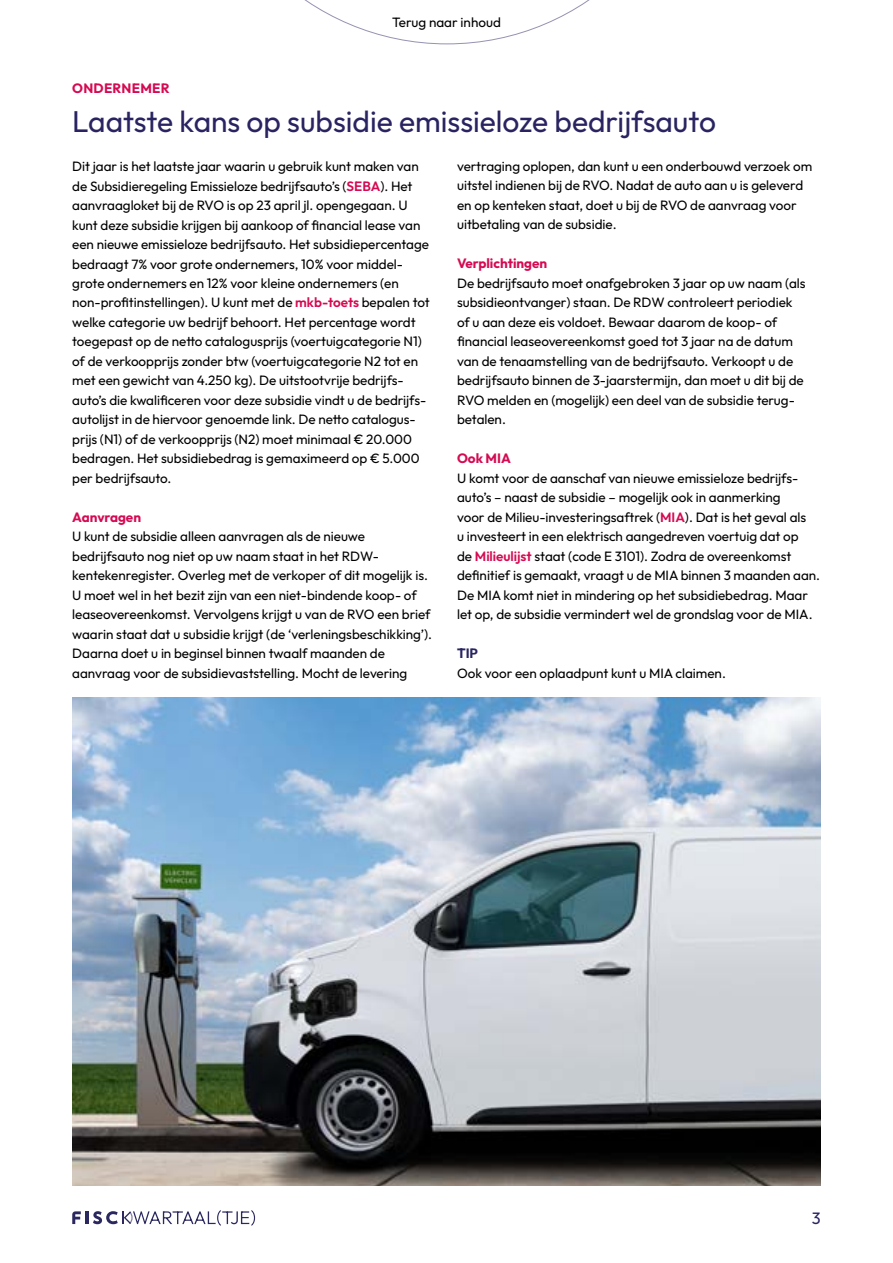
<style>
.page{position:relative;width:893px;height:1263px;background:#fff}
.page>*{position:absolute;margin:0;border:0;box-sizing:border-box;transform-origin:0 0}
.t1{font:30px "Outfit";color:#292461}
.t2{font:16.5px "Outfit";color:#292461}
.t3{font:13.5px/19.5px "Outfit";letter-spacing:-.005em;color:#000}
.t4{font:700 13.5px "Outfit";letter-spacing:-.005em;color:#d60a52}
.t5{font:700 13.5px "Outfit";letter-spacing:.02em;color:#d60a52}
.t6{font:700 13.5px "Outfit";color:#292461}
.s1{font-weight:600;color:#d60a52}
</style>
<div class="page">
<svg style="left:304px;top:0;width:286px;height:44px"></svg>
<svg style="left:72px;top:1210px;width:183px;height:16px"></svg>
<img style="left:72px;top:698px;width:749px;height:487px">
<p class="t3" style="left:392px;top:12px;width:110px">Terug naar inhoud</p>
<p class="t5" style="left:72px;top:79px;width:99px">ONDERNEMER</p>
<h1 class="t1" style="left:72px;top:102px;width:645px">Laatste kans op subsidie emissieloze bedrijfsauto</h1>
<p class="t3" style="left:72px;top:157px;width:359px">Dit jaar is het laatste jaar waarin u gebruik kunt maken van de Subsidieregeling Emissieloze bedrijfsauto’s (<span class="s1">SEBA</span>). Het aanvraagloket bij de RVO is op 23 april jl. opengegaan. U kunt deze subsidie krijgen bij aankoop of financial lease van een nieuwe emissieloze bedrijfsauto. Het subsidiepercentage bedraagt 7% voor grote ondernemers, 10% voor middel&shy;grote ondernemers en 12% voor kleine ondernemers (en non-profitinstellingen). U kunt met de <span class="s1">mkb-toets</span> bepalen tot welke categorie uw bedrijf behoort. Het percentage wordt toegepast op de netto catalogusprijs (voertuigcategorie N1) of de verkoopprijs zonder btw (voertuigcategorie N2 tot en met een gewicht van 4.250 kg). De uitstootvrije bedrijfs&shy;auto’s die kwalificeren voor deze subsidie vindt u de bedrijfs&shy;autolijst in de hiervoor genoemde link. De netto catalogus&shy;prijs (N1) of de verkoopprijs (N2) moet minimaal € 20.000 bedragen. Het subsidiebedrag is gemaximeerd op € 5.000 per bedrijfsauto.</p>
<p class="t4" style="left:72px;top:508px;width:70px">Aanvragen</p>
<p class="t3" style="left:72px;top:527px;width:361px">U kunt de subsidie alleen aanvragen als de nieuwe bedrijfsauto nog niet op uw naam staat in het RDW&shy;kentekenregister. Overleg met de verkoper of dit mogelijk is.<br>U moet wel in het bezit zijn van een niet-bindende koop- of leaseovereenkomst. Vervolgens krijgt u van de RVO een brief waarin staat dat u subsidie krijgt (de ‘verleningsbeschikking’).<br>Daarna doet u in beginsel binnen twaalf maanden de aanvraag voor de subsidievaststelling. Mocht de levering</p>
<p class="t3" style="left:457px;top:157px;width:357px">vertraging oplopen, dan kunt u een onderbouwd verzoek om uitstel indienen bij de RVO. Nadat de auto aan u is geleverd en op kenteken staat, doet u bij de RVO de aanvraag voor uitbetaling van de subsidie.</p>
<p class="t4" style="left:457px;top:255px;width:92px">Verplichtingen</p>
<p class="t3" style="left:457px;top:274px;width:350px">De bedrijfsauto moet onafgebroken 3 jaar op uw naam (als subsidieontvanger) staan. De RDW controleert periodiek of u aan deze eis voldoet. Bewaar daarom de koop- of financial leaseovereenkomst goed tot 3 jaar na de datum van de tenaamstelling van de bedrijfsauto. Verkoopt u de bedrijfsauto binnen de 3-jaarstermijn, dan moet u dit bij de RVO melden en (mogelijk) een deel van de subsidie terug&shy;betalen.</p>
<p class="t4" style="left:457px;top:450px;width:55px">Ook MIA</p>
<p class="t3" style="left:457px;top:469px;width:365px">U komt voor de aanschaf van nieuwe emissieloze bedrijfs&shy;auto’s – naast de subsidie – mogelijk ook in aanmerking<br>voor de Milieu-investeringsaftrek (<span class="s1">MIA</span>). Dat is het geval als<br>u investeert in een elektrisch aangedreven voertuig dat op<br>de <span class="s1">Milieulijst</span> staat (code E 3101). Zodra de overeenkomst definitief is gemaakt, vraagt u de MIA binnen 3 maanden aan.<br>De MIA komt niet in mindering op het subsidiebedrag. Maar let op, de subsidie vermindert wel de grondslag voor de MIA.</p>
<p class="t6" style="left:457px;top:645px;width:22px">TIP</p>
<p class="t3" style="left:457px;top:664px;width:270px">Ook voor een oplaadpunt kunt u MIA claimen.</p>
<p class="t2" style="left:812px;top:1208px;width:10px">3</p>
</div>
